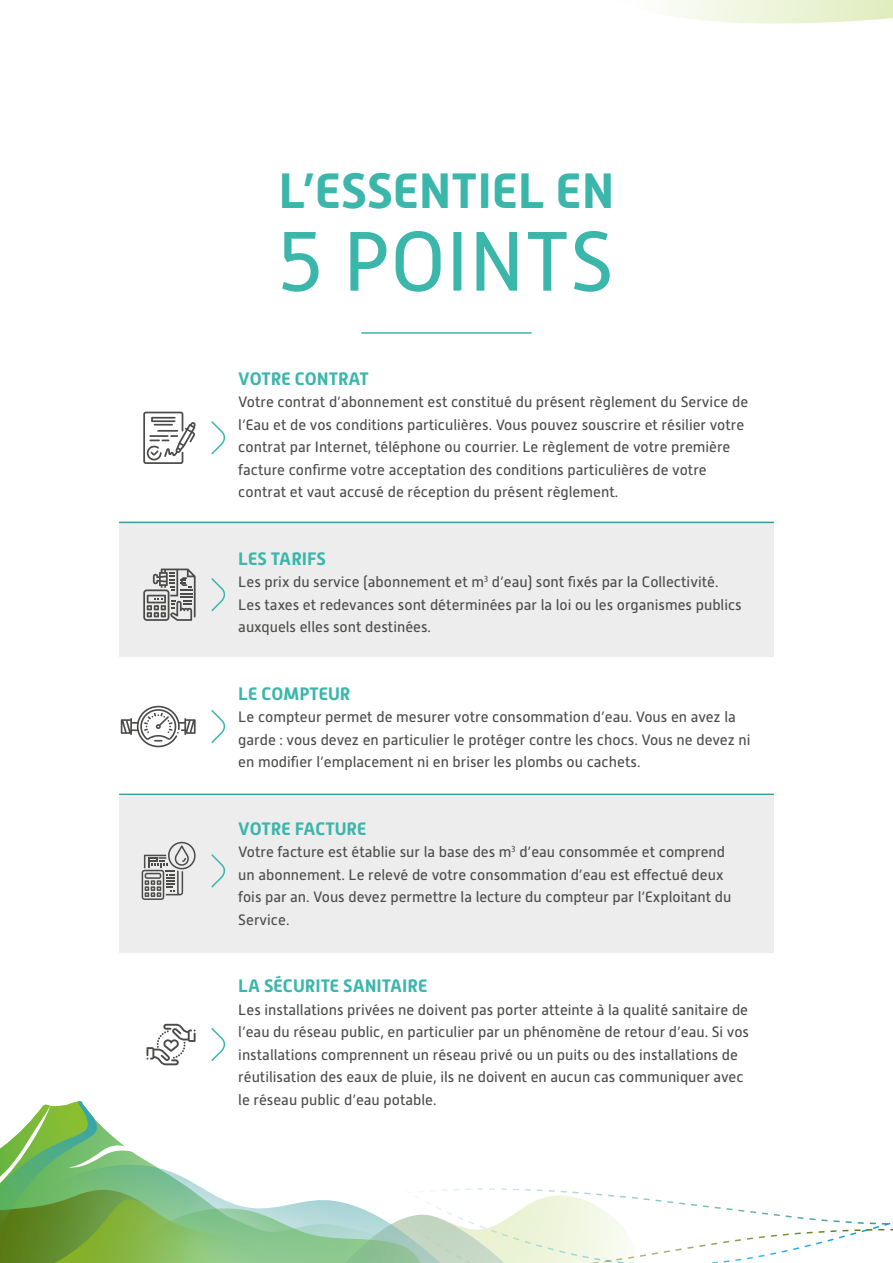
<style>
.page{position:relative;width:893px;height:1263px;background:#fff}
.page>*{position:absolute;margin:0;border:0;box-sizing:border-box;transform-origin:0 0}
.t1{font:84px "Alwyn New";color:#3ab6ab}
.t2{font:700 49.5px "Alwyn New";color:#3ab6ab}
.t3{font:700 18px "Alwyn New";color:#3ab6ab}
.t4{font:15px/22.5px "Alwyn New";color:#4b4b4a}
</style>
<div class="page">
<svg style="left:0;top:1101px;width:473px;height:162px"></svg>
<svg style="left:668px;top:0;width:225px;height:24px"></svg>
<svg style="left:473px;top:1188px;width:420px;height:75px"></svg>
<div style="left:119px;top:523px;width:655px;height:134px;background:#ededed"></div>
<div style="left:119px;top:796px;width:655px;height:156px;background:#ededed"></div>
<hr style="left:119px;top:522px;width:655px;height:1px;background:#369b9d">
<hr style="left:119px;top:794px;width:655px;height:1px;background:#369b9d">
<svg style="left:121px;top:706px;width:75px;height:41px"></svg>
<svg style="left:142px;top:842px;width:54px;height:58px"></svg>
<svg style="left:143px;top:412px;width:53px;height:52px"></svg>
<svg style="left:143px;top:568px;width:53px;height:53px"></svg>
<svg style="left:146px;top:1024px;width:50px;height:41px"></svg>
<hr style="left:361px;top:332px;width:170px;height:2px;background:#3ab6ab">
<svg style="left:211px;top:421px;width:15px;height:34px"></svg>
<svg style="left:211px;top:578px;width:15px;height:34px"></svg>
<svg style="left:211px;top:710px;width:15px;height:34px"></svg>
<svg style="left:211px;top:854px;width:15px;height:34px"></svg>
<svg style="left:211px;top:1028px;width:15px;height:34px"></svg>
<p class="t2" style="left:279px;top:162px;width:337px">L’ESSENTIEL EN</p>
<p class="t1" style="left:279px;top:215px;width:336px">5 POINTS</p>
<p class="t3" style="left:238px;top:368px;width:132px">VOTRE CONTRAT</p>
<p class="t4" style="left:238px;top:391px;width:511px">Votre contrat d’abonnement est constitué du présent règlement du Service de l’Eau et de vos conditions particulières. Vous pouvez souscrire et résilier votre contrat par Internet, téléphone ou courrier. Le règlement de votre première facture confirme votre acceptation des conditions particulières de votre contrat et vaut accusé de réception du présent règlement.</p>
<p class="t3" style="left:238px;top:548px;width:89px">LES TARIFS</p>
<p class="t4" style="left:238px;top:571px;width:505px">Les prix du service (abonnement et m<sup>3</sup> d’eau) sont fixés par la Collectivité.<br>Les taxes et redevances sont déterminées par la loi ou les organismes publics auxquels elles sont destinées.</p>
<p class="t3" style="left:238px;top:683px;width:114px">LE COMPTEUR</p>
<p class="t4" style="left:238px;top:706px;width:514px">Le compteur permet de mesurer votre consommation d’eau. Vous en avez la garde : vous devez en particulier le protéger contre les chocs. Vous ne devez ni en modifier l’emplacement ni en briser les plombs ou cachets.</p>
<p class="t3" style="left:238px;top:818px;width:130px">VOTRE FACTURE</p>
<p class="t4" style="left:238px;top:841px;width:495px">Votre facture est établie sur la base des m<sup>3</sup> d’eau consommée et comprend un abonnement. Le relevé de votre consommation d’eau est effectué deux fois par an. Vous devez permettre la lecture du compteur par l’Exploitant du Service.</p>
<p class="t3" style="left:238px;top:976px;width:191px">LA SÉCURITE SANITAIRE</p>
<p class="t4" style="left:238px;top:998px;width:512px">Les installations privées ne doivent pas porter atteinte à la qualité sanitaire de l’eau du réseau public, en particulier par un phénomène de retour d’eau. Si vos installations comprennent un réseau privé ou un puits ou des installations de réutilisation des eaux de pluie, ils ne doivent en aucun cas communiquer avec le réseau public d’eau potable.</p>
</div>
